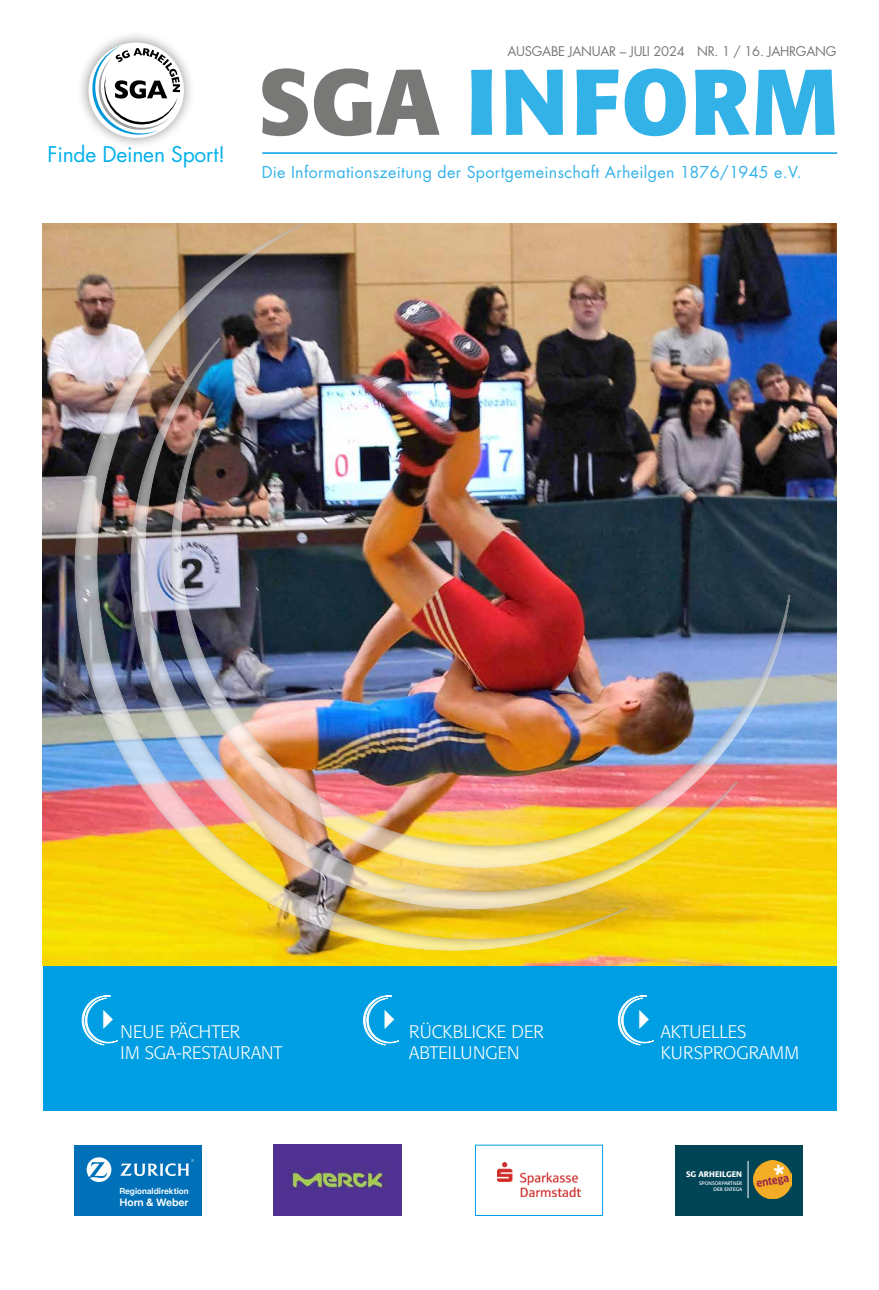
<style>
.page{position:relative;width:879px;height:1290px;background:#fff}
.page>*{position:absolute;margin:0;border:0;box-sizing:border-box;transform-origin:0 0}
.t1{font:700 92px "Formata";letter-spacing:.02em;color:#009fe3}
.t2{font:21px "Futura Std";letter-spacing:-.01em;color:#00b1eb}
.t3{font:300 18px/21px "Formata";color:#fff}
.t4{font:16px "Futura Std";letter-spacing:.02em;color:#009fe3}
.t5{font:13px "Futura Std";letter-spacing:-.02em;color:#575756}
.t6{font:600 10.6px "Zurich Sans";color:#fff}
.t7{font:600 8.5px "Zurich Sans";color:#fff}
.t8{font:500 8px "Formata";color:#fff}
.t9{font:5px/6px "Formata";color:#fff;text-align:right}
.s1{color:#575756}
</style>
<div class="page">
<hr style="left:262px;top:152px;width:575px;height:2px;background:#009fe3">
<div style="left:43px;top:965px;width:793px;height:145px;background:#009fe3"></div>
<img style="left:43px;top:224px;width:793px;height:741px">
<div style="left:73px;top:223px;width:718px;height:728px;background:#000;opacity:.35"></div>
<div style="left:74px;top:1145px;width:127px;height:71px;background:#0071b9"></div>
<svg style="left:87px;top:1157px;width:24px;height:25px"></svg>
<svg style="left:120px;top:1159px;width:74px;height:17px"></svg>
<div style="left:675px;top:1145px;width:127px;height:71px;background:#004456"></div>
<img style="left:274px;top:1145px;width:127px;height:71px">
<hr style="left:747px;top:1161px;width:1px;height:37px;background:#fff">
<img style="left:753px;top:1161px;width:38px;height:38px">
<img style="left:498px;top:1162px;width:82px;height:35px">
<div style="left:475px;top:1145px;width:128px;height:71px;border:1px solid #009fe3"></div>
<div style="left:76px;top:30px;width:120px;height:120px;background:#000;opacity:.35"></div>
<div style="left:88px;top:43px;width:96px;height:95px;background:#fff;border-radius:50%"></div>
<svg style="left:92px;top:46px;width:88px;height:89px"></svg>
<svg style="left:81px;top:995px;width:37px;height:50px"></svg>
<svg style="left:363px;top:995px;width:36px;height:50px"></svg>
<svg style="left:617px;top:995px;width:37px;height:50px"></svg>
<p class="t2" style="left:48px;top:141px;width:179px">Finde Deinen Sport!</p>
<p class="t5" style="left:507px;top:43px;width:331px">AUSGABE JANUAR – JULI 2024 NR. 1 / 16. JAHRGANG</p>
<h1 class="t1" style="left:257px;top:45px;width:582px"><span class="s1">SGA</span> INFORM</h1>
<p class="t4" style="left:261px;top:162px;width:542px">Die Informationszeitung der Sportgemeinschaft Arheilgen 1876/1945 e.V.</p>
<p class="t3" style="left:120px;top:1021px;width:164px">NEUE PÄCHTER<br>IM SGA-RESTAURANT</p>
<p class="t3" style="left:409px;top:1021px;width:136px">RÜCKBLICKE DER<br>ABTEILUNGEN</p>
<p class="t3" style="left:660px;top:1021px;width:140px">AKTUELLES<br>KURSPROGRAMM</p>
<p class="t7" style="left:119px;top:1186px;width:71px">Regionaldirektion</p>
<p class="t6" style="left:119px;top:1196px;width:71px">Horn &amp; Weber</p>
<p class="t8" style="left:686px;top:1169px;width:57px">SG ARHEILGEN</p>
<p class="t9" style="left:699px;top:1180px;width:44px">SPONSORPARTNER<br>DER ENTEGA</p>
</div>
